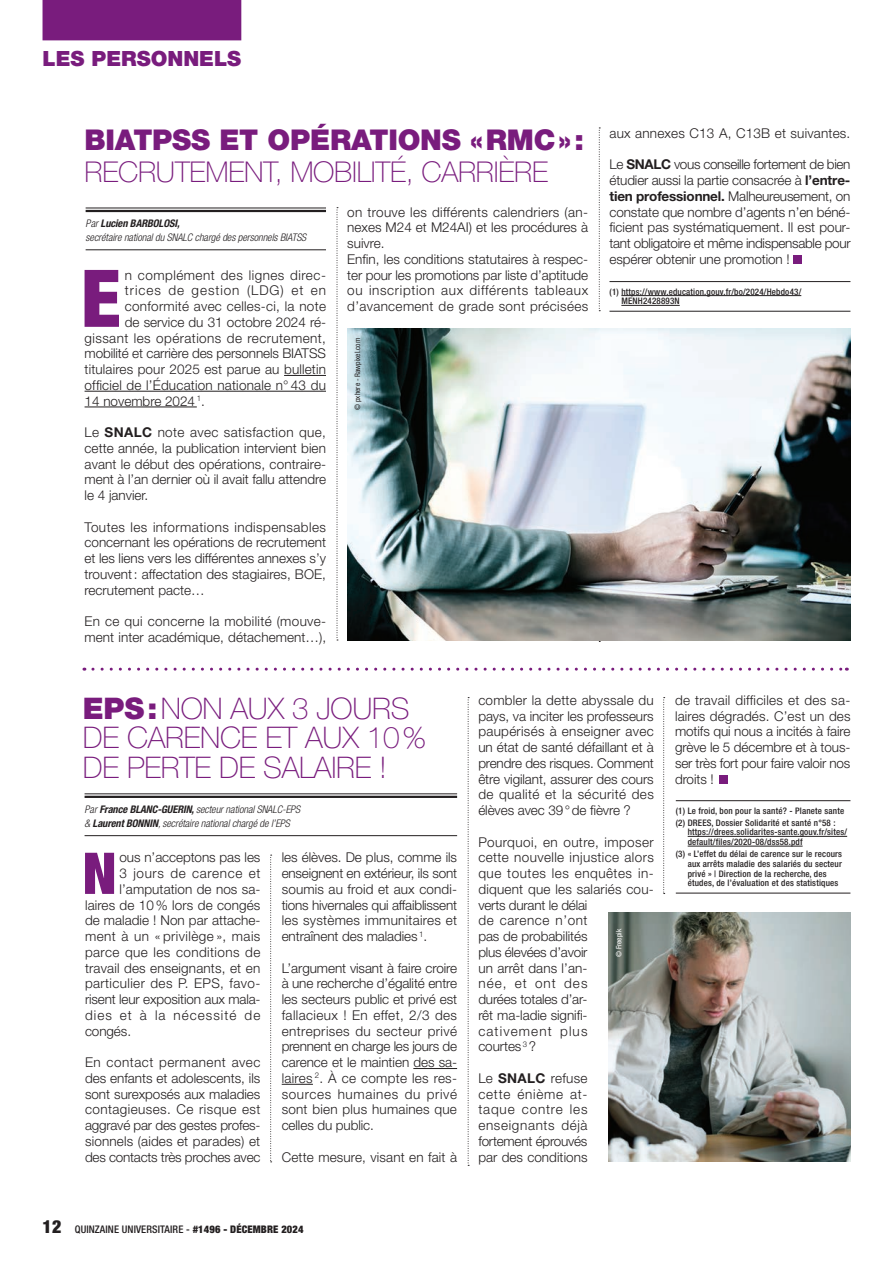
<style>
.page{position:relative;width:893px;height:1263px;background:#fff}
.page>*{position:absolute;margin:0;border:0;box-sizing:border-box;transform-origin:0 0}
.t1{font:900 condensed 79.65px "Helvetica Neue LT Pro";color:#791c7d}
.t2{font:900 condensed 57.6px "Helvetica Neue LT Pro";color:#791c7d}
.Titre_édito{font:100 29.85px "Helvetica Neue LT Pro";letter-spacing:-.01em;color:#791c7d}
.Titre_édito-2{font:100 28.65px/31.5px "Helvetica Neue LT Pro";letter-spacing:-.01em;color:#791c7d}
.t3{font:900 21px "Helvetica Neue LT Pro";color:#791c7d}
.t4{font:900 condensed 18px "Helvetica Neue LT Pro";color:#231f20}
.t5{font:300 13.5px/15.8px "Helvetica Neue LT Pro";letter-spacing:.01em;color:#231f20;text-align:justify}
.t6{font:300 13.5px "Helvetica Neue LT Pro";letter-spacing:.03em;color:#231f20}
.t7{font:300 13.5px "Helvetica Neue LT Pro";letter-spacing:-.01em;color:#231f20}
.t8{font:300 13.5px "Helvetica Neue LT Pro";letter-spacing:.035em;color:#231f20}
.t9{font:300 13.5px "Helvetica Neue LT Pro";letter-spacing:.07em;color:#231f20}
.t10{font:300 13.5px "Helvetica Neue LT Pro";letter-spacing:.075em;color:#231f20}
.t11{font:300 13.5px "Helvetica Neue LT Pro";letter-spacing:.045em;color:#231f20}
.t12{font:italic 300 condensed 10.5px/13.5px "Helvetica Neue LT Pro";letter-spacing:-.005em;color:#231f20}
.t13{font:500 condensed 10.5px "Helvetica Neue LT Pro";letter-spacing:.01em;color:#231f20}
.Mentions{font:500 condensed 9px/9.8px "Helvetica Neue LT Pro";letter-spacing:.02em;color:#231f20}
.t14{font:condensed 7.5px "Helvetica Neue LT Pro";color:#231f20}
.t15{font:condensed 7.5px "Helvetica Neue LT Pro";color:#fff}
.s1{font-weight:900}
.s2{font-weight:700}
</style>
<div class="page">
<svg style="left:270px;top:855px;width:2px;height:307px"></svg>
<svg style="left:337px;top:207px;width:1px;height:434px"></svg>
<svg style="left:599px;top:128px;width:1px;height:183px"></svg>
<svg style="left:468px;top:697px;width:1px;height:469px"></svg>
<svg style="left:663px;top:697px;width:2px;height:197px"></svg>
<hr style="left:284px;top:375px;width:42px;height:1px;background:#231f20">
<hr style="left:85px;top:391px;width:241px;height:1px;background:#231f20">
<hr style="left:85px;top:407px;width:112px;height:1px;background:#231f20">
<hr style="left:85px;top:793px;width:372px;height:1px;background:#231f20">
<hr style="left:85px;top:796px;width:372px;height:2px;background:#231f20">
<hr style="left:85px;top:835px;width:372px;height:1px;background:#231f20">
<hr style="left:86px;top:208px;width:240px;height:1px;background:#231f20">
<hr style="left:86px;top:210px;width:240px;height:2px;background:#231f20">
<hr style="left:86px;top:249px;width:240px;height:1px;background:#231f20">
<hr style="left:413px;top:1068px;width:44px;height:1px;background:#231f20">
<hr style="left:282px;top:1084px;width:31px;height:1px;background:#231f20">
<svg style="left:93px;top:668px;width:754px;height:3px"></svg>
<svg style="left:793px;top:255px;width:9px;height:9px"></svg>
<img style="left:609px;top:912px;width:241px;height:249px">
<svg style="left:719px;top:775px;width:8px;height:9px"></svg>
<hr style="left:609px;top:281px;width:241px;height:1px;background:#231f20">
<hr style="left:621px;top:295px;width:180px;height:1px;background:#231f20">
<hr style="left:609px;top:311px;width:241px;height:1px;background:#231f20">
<hr style="left:621px;top:305px;width:59px;height:1px;background:#231f20">
<hr style="left:676px;top:800px;width:174px;height:1px;background:#231f20">
<hr style="left:688px;top:836px;width:159px;height:1px;background:#231f20">
<hr style="left:688px;top:846px;width:115px;height:1px;background:#231f20">
<hr style="left:676px;top:893px;width:174px;height:1px;background:#231f20">
<img style="left:347px;top:329px;width:503px;height:311px">
<div style="left:43px;top:0;width:198px;height:40px;background:#791c7d"></div>
<p class="t3" style="left:43px;top:46px;width:200px">LES PERSONNELS</p>
<p class="Titre_édito-2" style="left:85px;top:124px;width:501px"><span class="s1">BIATPSS ET OPÉRATIONS «RMC»:<br></span>RECRUTEMENT, MOBILITÉ, CARRIÈRE</p>
<p class="t5" style="left:347px;top:204px;width:242px">on trouve les différents calendriers (an&shy;nexes M24 et M24AI) et les procédures à suivre.</p>
<p class="t5" style="left:347px;top:251px;width:243px">Enfin, les conditions statutaires à respec&shy;ter pour les promotions par liste d’aptitude ou inscription aux différents tableaux d’avancement de grade sont précisées</p>
<p class="t12" style="left:86px;top:217px;width:222px">Par <span class="s2">Lucien BARBOLOSI,<br></span>secrétaire national du SNALC chargé des personnels BIATSS</p>
<p class="t1" style="left:81px;top:249px;width:41px">E</p>
<p class="t8" style="left:125px;top:266px;width:203px">n complément des lignes direc-</p>
<p class="t9" style="left:125px;top:282px;width:203px">trices de gestion (LDG) et en</p>
<p class="t5" style="left:125px;top:298px;width:203px">conformité avec celles-ci, la note</p>
<p class="t5" style="left:125px;top:314px;width:203px">de service du 31 octobre 2024 ré-</p>
<p class="t6" style="left:85px;top:330px;width:243px">gissant les opérations de recrutement,</p>
<p class="t7" style="left:85px;top:345px;width:243px">mobilité et carrière des personnels BIATSS</p>
<p class="t5" style="left:85px;top:361px;width:243px">titulaires pour 2025 est parue au bulletin</p>
<p class="t5" style="left:85px;top:377px;width:243px">officiel de l’Éducation nationale n° 43 du</p>
<p class="t5" style="left:85px;top:393px;width:122px">14 novembre 2024 <sup>1</sup>.</p>
<p class="t5" style="left:85px;top:424px;width:243px">Le <span class="s2">SNALC</span> note avec satisfaction que, cette année, la publication intervient bien avant le début des opérations, contraire&shy;ment à l’an dernier où il avait fallu attendre le 4 janvier.</p>
<p class="t5" style="left:85px;top:519px;width:243px">Toutes les informations indispensables concernant les opérations de recrutement et les liens vers les différentes annexes s’y trouvent: affectation des stagiaires, BOE, recrutement pacte…</p>
<p class="t5" style="left:85px;top:613px;width:243px">En ce qui concerne la mobilité (mouve&shy;ment inter académique, détachement…),</p>
<p class="t14" style="left:353px;top:410px;width:73px;rotate:-90deg">© pxhere - Rawpixel.com</p>
<p class="t5" style="left:609px;top:125px;width:242px">aux annexes C13 A, C13B et suivantes.</p>
<p class="t5" style="left:609px;top:156px;width:243px">Le <span class="s2">SNALC</span> vous conseille fortement de bien étudier aussi la partie consacrée à <span class="s2">l’entre&shy;tien professionnel.</span> Malheureusement, on constate que nombre d’agents n’en béné&shy;ficient pas systématiquement. Il est pour&shy;tant obligatoire et même indispensable pour espérer obtenir une promotion !</p>
<p class="Mentions" style="left:621px;top:286px;width:181px;text-indent:-12px">(1) https://www.education.gouv.fr/bo/2024/Hebdo43/<br>MENH2428893N</p>
<p class="Titre_édito" style="left:83px;top:691px;width:328px"><span class="s1">EPS:</span>NON AUX 3 JOURS</p>
<p class="Titre_édito" style="left:83px;top:721px;width:345px">DE CARENCE ET AUX 10%</p>
<p class="Titre_édito" style="left:83px;top:750px;width:305px">DE PERTE DE SALAIRE !</p>
<p class="t12" style="left:85px;top:803px;width:217px">Par <span class="s2">France BLANC-GUERIN,</span> secteur national SNALC-EPS &amp; <span class="s2">Laurent BONNIN</span>, secrétaire national chargé de l’EPS</p>
<p class="t2" style="left:83px;top:838px;width:36px">N</p>
<p class="t5" style="left:119px;top:849px;width:142px">ous n’acceptons pas les</p>
<p class="t11" style="left:119px;top:865px;width:142px">3 jours de carence et</p>
<p class="t5" style="left:119px;top:881px;width:142px">l’amputation de nos sa-</p>
<p class="t5" style="left:85px;top:897px;width:177px">laires de 10% lors de congés</p>
<p class="t5" style="left:85px;top:912px;width:177px">de maladie ! Non par attache-</p>
<p class="t6" style="left:85px;top:928px;width:177px">ment à un « privilège », mais</p>
<p class="t6" style="left:85px;top:944px;width:177px">parce que les conditions de</p>
<p class="t5" style="left:85px;top:960px;width:177px">travail des enseignants, et en</p>
<p class="t6" style="left:85px;top:975px;width:177px">particulier des P. EPS, favo-</p>
<p class="t7" style="left:85px;top:991px;width:177px">risent leur exposition aux mala-</p>
<p class="t10" style="left:85px;top:1007px;width:177px">dies et à la nécessité de</p>
<p class="t5" style="left:85px;top:1023px;width:48px">congés.</p>
<p class="t5" style="left:85px;top:1054px;width:177px">En contact permanent avec des enfants et adolescents, ils sont surexposés aux maladies contagieuses. Ce risque est aggravé par des gestes profes&shy;sionnels (aides et parades) et des contacts très proches avec</p>
<p class="t5" style="left:282px;top:849px;width:177px">les élèves. De plus, comme ils enseignent en extérieur, ils sont soumis au froid et aux condi&shy;tions hivernales qui affaiblissent les systèmes immunitaires et entraînent des maladies <sup>1</sup>.</p>
<p class="t5" style="left:282px;top:960px;width:177px">L’argument visant à faire croire à une recherche d’égalité entre les secteurs public et privé est fallacieux ! En effet, 2/3 des entreprises du secteur privé prennent en charge les jours de carence et le maintien des sa&shy;laires <sup>2</sup>. À ce compte les res&shy;sources humaines du privé sont bien plus humaines que celles du public.</p>
<p class="t5" style="left:282px;top:1149px;width:177px">Cette mesure, visant en fait à</p>
<p class="t5" style="left:478px;top:692px;width:177px">combler la dette abyssale du pays, va inciter les professeurs paupérisés à enseigner avec un état de santé défaillant et à prendre des risques. Comment être vigilant, assurer des cours de qualité et la sécurité des élèves avec 39°de fièvre ?</p>
<p class="t5" style="left:478px;top:834px;width:177px;text-align:left">Pourquoi, en outre, imposer cette nouvelle injustice alors que toutes les enquêtes in&shy;diquent que les salariés cou&shy;verts durant le délai<br>de carence n’ont<br>pas de probabilités<br>plus élevées d’avoir<br>un arrêt dans l’an-<br>née, et ont des<br>durées totales d’ar-<br>rêt ma-ladie signifi&shy;cativement plus<br>courtes <sup>3</sup> ?</p>
<p class="t5" style="left:478px;top:1070px;width:111px">Le <span class="s2">SNALC</span> refuse cette énième at&shy;taque contre les enseignants déjà fortement éprouvés par des conditions</p>
<p class="t15" style="left:615px;top:957px;width:30px;rotate:-90deg">© Freepik</p>
<p class="t5" style="left:675px;top:692px;width:177px">de travail difficiles et des sa&shy;laires dégradés. C’est un des motifs qui nous a incités à faire grève le 5 décembre et à tous&shy;ser très fort pour faire valoir nos droits !</p>
<p class="Mentions" style="left:676px;top:806px;width:170px">(1) Le froid, bon pour la santé? - Planete sante</p>
<p class="Mentions" style="left:688px;top:817px;width:161px;text-indent:-12px">(2) DREES, Dossier Solidarité et santé n°58 : https://drees.solidarites-sante.gouv.fr/sites/ default/files/2020-08/dss58.pdf</p>
<p class="Mentions" style="left:688px;top:849px;width:156px;text-indent:-12px">(3) « L’effet du délai de carence sur le recours aux arrêts maladie des salariés du secteur privé » | Direction de la recherche, des études, de l’évaluation et des statistiques</p>
<p class="t4" style="left:43px;top:1216px;width:20px">12</p>
<p class="t13" style="left:75px;top:1223px;width:230px">QUINZAINE UNIVERSITAIRE - <span class="s1">#1496 - DÉCEMBRE 2024</span></p>
</div>
